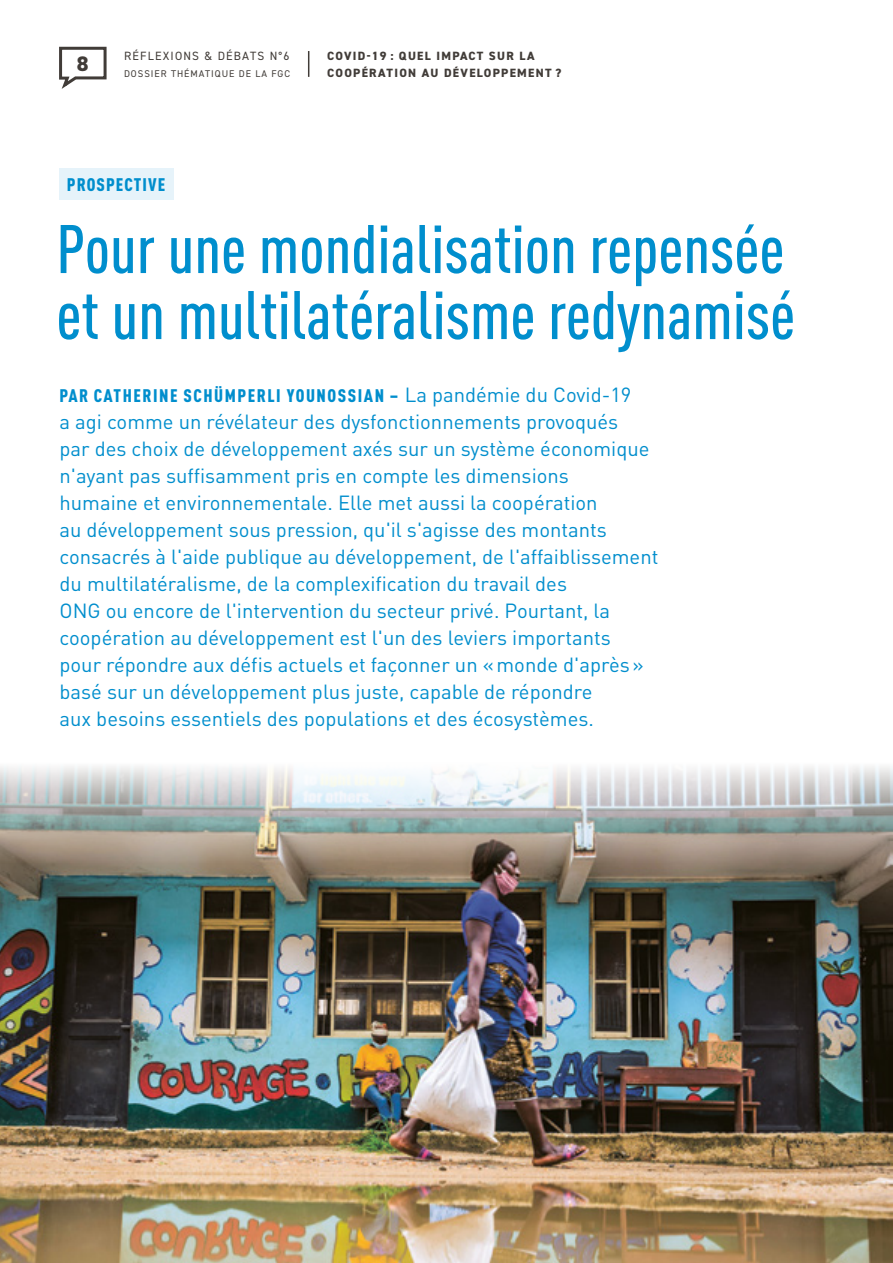
<style>
.page{position:relative;width:893px;height:1263px;background:#fff}
.page>*{position:absolute;margin:0;border:0;box-sizing:border-box;transform-origin:0 0}
.t1{font:500 condensed 67.5px/66px "DINOT";color:#008ecd}
.t2{font:800 21px "DIN2014";color:#413c38}
.t3{font:20.25px/27px "DINOT";color:#008ecd}
.t4{font:900 condensed 18px "DINOT";letter-spacing:.085em;color:#008ecd}
.t5{font:900 condensed 18px "DINOT";letter-spacing:.06em;color:#008ecd}
.t6{font:800 12px "DIN2014";letter-spacing:.11em;color:#413c38}
.t7{font:12px "DIN2014";letter-spacing:.1em;color:#413c38}
.t8{font:9.75px "DIN2014";letter-spacing:.1em;color:#413c38}
.s1{font-weight:400;font-stretch:normal;font-size:20.25px}
</style>
<div class="page">
<svg style="left:308px;top:51px;width:1px;height:26px"></svg>
<svg style="left:59px;top:46px;width:48px;height:43px"></svg>
<img style="left:0;top:766px;width:893px;height:497px">
<div style="left:60px;top:168px;width:114px;height:32px;background:#e6f3fa"></div>
<p class="t2" style="left:77px;top:50px;width:13px">8</p>
<p class="t7" style="left:124px;top:49px;width:167px">RÉFLEXIONS &amp; DÉBATS N°6</p>
<p class="t8" style="left:124px;top:67px;width:167px">DOSSIER THÉMATIQUE DE LA FGC</p>
<p class="t6" style="left:327px;top:48px;width:209px">COVID-19 : QUEL IMPACT SUR LA</p>
<p class="t6" style="left:327px;top:65px;width:236px">COOPÉRATION AU DÉVELOPPEMENT ?</p>
<p class="t5" style="left:67px;top:173px;width:100px">PROSPECTIVE</p>
<h1 class="t1" style="left:56px;top:215px;width:740px">Pour une mondialisation repensée et un multilatéralisme redynamisé</h1>
<p class="t4" style="left:60px;top:384px;width:573px">PAR CATHERINE SCHÜMPERLI YOUNOSSIAN – <span class="s1">La pandémie du Covid-19</span></p>
<p class="t3" style="left:60px;top:408px;width:600px">a agi comme un révélateur des dysfonctionnements provoqués<br>par des choix de développement axés sur un système économique n'ayant pas suffisamment pris en compte les dimensions<br>humaine et environnementale. Elle met aussi la coopération<br>au développement sous pression, qu'il s'agisse des montants consacrés à l'aide publique au développement, de l'affaiblissement du multilatéralisme, de la complexification du travail des<br>ONG ou encore de l'intervention du secteur privé. Pourtant, la coopération au développement est l'un des leviers importants<br>pour répondre aux défis actuels et façonner un «monde d'après» basé sur un développement plus juste, capable de répondre<br>aux besoins essentiels des populations et des écosystèmes.</p>
</div>
